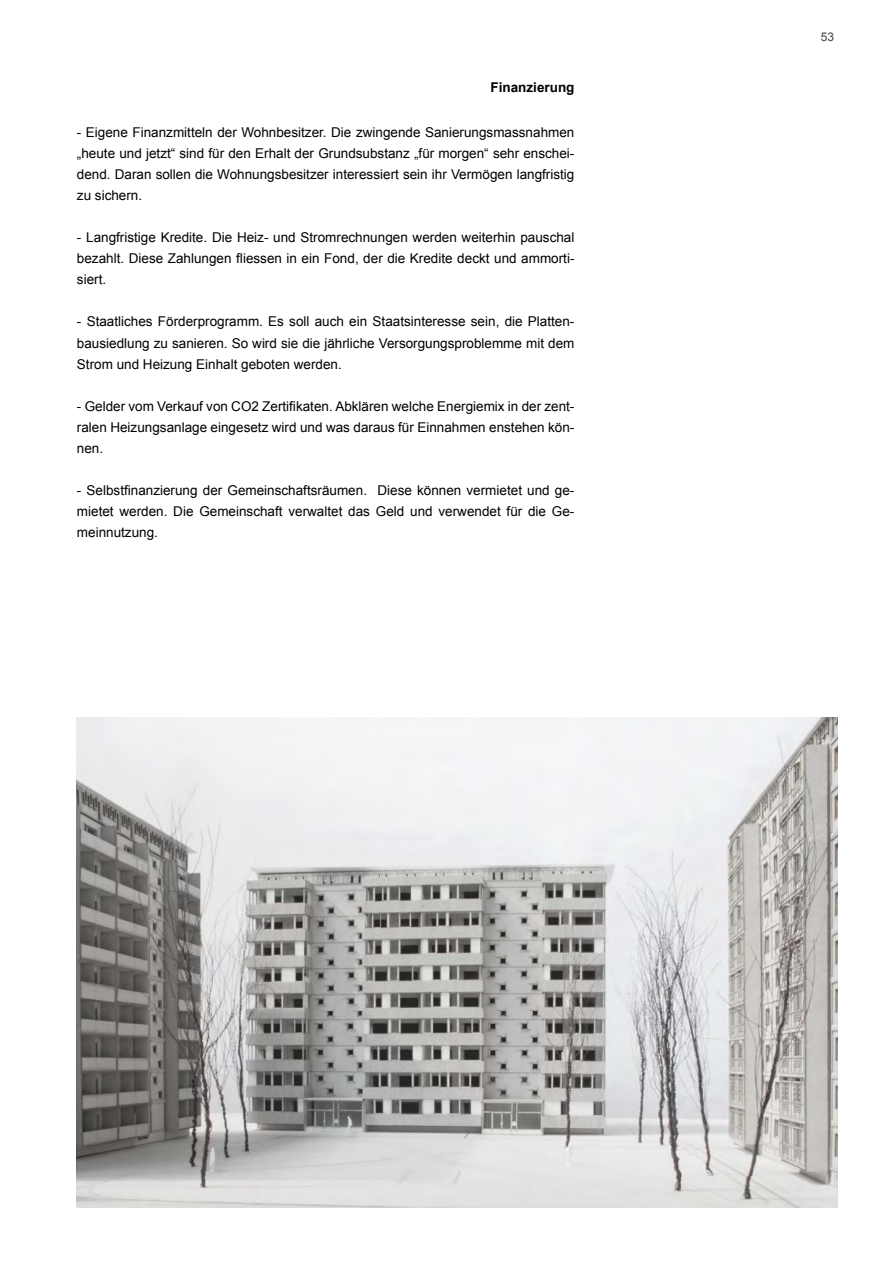
<style>
.page{position:relative;width:893px;height:1263px;background:#fff}
.page>*{position:absolute;margin:0;border:0;box-sizing:border-box;transform-origin:0 0}
.t1{font:13.5px/21px "Arial";color:#000;text-align:justify}
.t2{font:700 13.5px "Arial";color:#000}
.t3{font:12px "Arial";color:#49403f}
</style>
<div class="page">
<img style="left:77px;top:717px;width:761px;height:491px">
<p class="t2" style="left:490px;top:80px;width:86px">Finanzierung</p>
<p class="t1" style="left:77px;top:122px;width:499px">- Eigene Finanzmitteln der Wohnbesitzer. Die zwingende Sanierungsmassnahmen „heute und jetzt“ sind für den Erhalt der Grundsubstanz „für morgen“ sehr enschei&shy;dend. Daran sollen die Wohnungsbesitzer interessiert sein ihr Vermögen langfristig zu sichern.</p>
<p class="t1" style="left:77px;top:227px;width:499px">- Langfristige Kredite. Die Heiz- und Stromrechnungen werden weiterhin pauschal bezahlt. Diese Zahlungen fliessen in ein Fond, der die Kredite deckt und ammorti&shy;siert.</p>
<p class="t1" style="left:77px;top:311px;width:499px">- Staatliches Förderprogramm. Es soll auch ein Staatsinteresse sein, die Platten&shy;bausiedlung zu sanieren. So wird sie die jährliche Versorgungsproblemme mit dem Strom und Heizung Einhalt geboten werden.</p>
<p class="t1" style="left:77px;top:395px;width:499px">- Gelder vom Verkauf von CO2 Zertifikaten. Abklären welche Energiemix in der zent&shy;ralen Heizungsanlage eingesetz wird und was daraus für Einnahmen enstehen kön&shy;nen.</p>
<p class="t1" style="left:77px;top:479px;width:499px">- Selbstfinanzierung der Gemeinschaftsräumen. Diese können vermietet und ge&shy;mietet werden. Die Gemeinschaft verwaltet das Geld und verwendet für die Ge&shy;meinnutzung.</p>
<p class="t3" style="left:821px;top:30px;width:15px">53</p>
</div>
